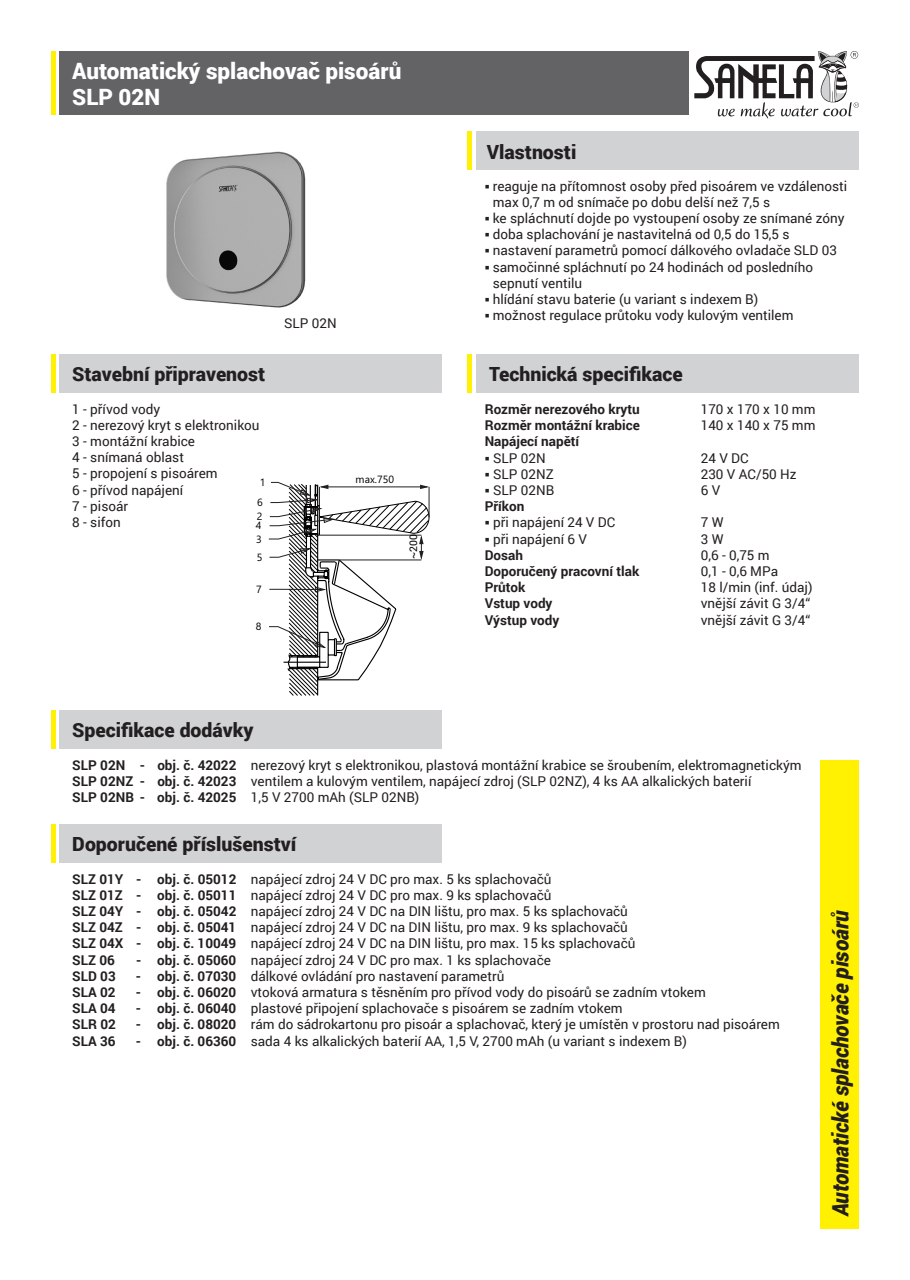
<style>
.page{position:relative;width:910px;height:1280px;background:#fff}
.page>*{position:absolute;margin:0;border:0;box-sizing:border-box;transform-origin:0 0}
.t1{font:900 22.5px/26.2px "Roboto";color:#fff}
.t2{font:italic 900 22.5px "Roboto";letter-spacing:-.01em;color:#231f20;scale:.95 1}
.t3{font:900 19.5px "Roboto";color:#231f20}
.t4{font:13.5px/16.2px "Roboto";color:#231f20}
.t5{font:700 13.5px "Roboto";color:#231f20}
.t6{font:10.5px/20.1px "Ebrima";color:#000002}
.t7{font:10.5px "Roboto";color:#000002}
.s1{font-weight:700}
</style>
<div class="page">
<div style="left:60px;top:51px;width:629px;height:64px;background:#636366"></div>
<div style="left:476px;top:132px;width:383px;height:38px;background:#d1d2d4"></div>
<div style="left:60px;top:354px;width:382px;height:38px;background:#d1d2d4"></div>
<div style="left:821px;top:760px;width:38px;height:469px;background:#fff101"></div>
<svg style="left:694px;top:51px;width:165px;height:68px"></svg>
<hr style="left:51px;top:51px;width:4px;height:64px;background:#fff101">
<hr style="left:51px;top:354px;width:4px;height:38px;background:#fff101">
<div style="left:476px;top:354px;width:383px;height:38px;background:#d1d2d4"></div>
<hr style="left:468px;top:354px;width:4px;height:38px;background:#fff101">
<hr style="left:468px;top:132px;width:4px;height:38px;background:#fff101">
<div style="left:60px;top:824px;width:382px;height:38px;background:#d1d2d4"></div>
<hr style="left:51px;top:824px;width:4px;height:38px;background:#fff101">
<div style="left:60px;top:710px;width:382px;height:38px;background:#d1d2d4"></div>
<hr style="left:51px;top:710px;width:4px;height:38px;background:#fff101">
<img style="left:166px;top:151px;width:140px;height:157px">
<hr style="left:429px;top:487px;width:1px;height:30px;background:#231f20">
<svg style="left:268px;top:482px;width:161px;height:214px"></svg>
<h1 class="t1" style="left:72px;top:57px;width:331px">Automatický splachovač pisoárů<br>SLP 02N</h1>
<h2 class="t3" style="left:72px;top:360px;width:194px">Stavební připravenost</h2>
<p class="t4" style="left:72px;top:400px;width:189px">1 - přívod vody<br>2 - nerezový kryt s elektronikou<br>3 - montážní krabice<br>4 - snímaná oblast<br>5 - propojení s pisoárem<br>6 - přívod napájení<br>7 - pisoár<br>8 - sifon</p>
<p class="t6" style="left:257px;top:472px;width:10px">1<br>6</p>
<p class="t6" style="left:256px;top:512px;width:8px;line-height:9px">2<br>4</p>
<p class="t6" style="left:256px;top:530px;width:8px;line-height:18.1px">3<br>5</p>
<p class="t6" style="left:256px;top:579px;width:7px">7</p>
<p class="t6" style="left:256px;top:617px;width:7px">8</p>
<p class="t4" style="left:284px;top:315px;width:54px">SLP 02N</p>
<p class="t6" style="left:356px;top:469px;width:40px">max.750</p>
<p class="t7" style="left:407px;top:559px;width:26px;rotate:-90deg">~200</p>
<h2 class="t3" style="left:72px;top:716px;width:183px">Specifikace dodávky</h2>
<h2 class="t3" style="left:487px;top:138px;width:91px">Vlastnosti</h2>
<p class="t4" style="left:493px;top:177px;width:356px;text-indent:-8px">○ reaguje na přítomnost osoby před pisoárem ve vzdálenosti max 0,7 m od snímače po dobu delší než 7,5 s</p>
<p class="t4" style="left:485px;top:210px;width:361px">○ ke spláchnutí dojde po vystoupení osoby ze snímané zóny</p>
<p class="t4" style="left:485px;top:226px;width:306px">○ doba splachování je nastavitelná od 0,5 do 15,5 s</p>
<p class="t4" style="left:485px;top:242px;width:354px">○ nastavení parametrů pomocí dálkového ovladače SLD 03</p>
<p class="t4" style="left:493px;top:258px;width:322px;text-indent:-8px">○ samočinné spláchnutí po 24 hodinách od posledního sepnutí ventilu</p>
<p class="t4" style="left:485px;top:291px;width:275px">○ hlídání stavu baterie (u variant s indexem B)</p>
<p class="t4" style="left:485px;top:307px;width:310px">○ možnost regulace průtoku vody kulovým ventilem</p>
<h2 class="t3" style="left:489px;top:360px;width:195px">Technická specifikace</h2>
<p class="t5" style="left:485px;top:400px;width:157px">Rozměr nerezového krytu</p>
<p class="t4" style="left:701px;top:401px;width:116px">170 x 170 x 10 mm</p>
<p class="t5" style="left:485px;top:416px;width:157px">Rozměr montážní krabice</p>
<p class="t4" style="left:701px;top:417px;width:116px">140 x 140 x 75 mm</p>
<p class="t5" style="left:485px;top:432px;width:96px">Napájecí napětí</p>
<p class="t4" style="left:485px;top:449px;width:62px">○ SLP 02N</p>
<p class="t4" style="left:701px;top:449px;width:49px">24 V DC</p>
<p class="t4" style="left:485px;top:465px;width:70px">○ SLP 02NZ</p>
<p class="t4" style="left:701px;top:465px;width:97px">230 V AC/50 Hz</p>
<p class="t4" style="left:485px;top:482px;width:71px">○ SLP 02NB</p>
<p class="t4" style="left:701px;top:482px;width:21px">6V</p>
<p class="t5" style="left:485px;top:497px;width:41px">Příkon</p>
<p class="t4" style="left:485px;top:514px;width:132px">○ při napájení 24 V DC</p>
<p class="t4" style="left:701px;top:514px;width:24px">7W</p>
<p class="t4" style="left:485px;top:530px;width:104px">○ při napájení 6 V</p>
<p class="t4" style="left:701px;top:530px;width:24px">3W</p>
<p class="t5" style="left:485px;top:545px;width:40px">Dosah</p>
<p class="t4" style="left:701px;top:546px;width:70px">0,6 - 0,75 m</p>
<p class="t5" style="left:485px;top:562px;width:156px">Doporučený pracovní tlak</p>
<p class="t4" style="left:701px;top:563px;width:79px">0,1 - 0,6 MPa</p>
<p class="t5" style="left:485px;top:578px;width:42px">Průtok</p>
<p class="t4" style="left:701px;top:579px;width:113px">18 l/min (inf. údaj)</p>
<p class="t5" style="left:485px;top:594px;width:69px">Vstup vody</p>
<p class="t4" style="left:701px;top:595px;width:111px">vnější závit G 3/4“</p>
<p class="t5" style="left:485px;top:610px;width:76px">Výstup vody</p>
<p class="t4" style="left:701px;top:611px;width:111px">vnější závit G 3/4“</p>
<p class="t4" style="left:72px;top:756px;width:731px"><span class="s1">SLP 02N - obj. č. 42022</span> nerezový kryt s elektronikou, plastová montážní krabice se šroubením, elektromagnetickým<br><span class="s1">SLP 02NZ - obj. č. 42023</span> ventilem a kulovým ventilem, napájecí zdroj (SLP 02NZ), 4 ks AA alkalických baterií<br><span class="s1">SLP 02NB - obj. č. 42025</span> 1,5 V 2700 mAh (SLP 02NB)</p>
<h2 class="t3" style="left:72px;top:830px;width:226px">Doporučené příslušenství</h2>
<p class="t4" style="left:72px;top:870px;width:565px"><span class="s1">SLZ 01Y - obj. č. 05012</span> napájecí zdroj 24 V DC pro max. 5 ks splachovačů<br><span class="s1">SLZ 01Z - obj. č. 05011</span> napájecí zdroj 24 V DC pro max. 9 ks splachovačů<br><span class="s1">SLZ 04Y - obj. č. 05042</span> napájecí zdroj 24 V DC na DIN lištu, pro max. 5 ks splachovačů <span class="s1">SLZ 04Z - obj. č. 05041</span> napájecí zdroj 24 V DC na DIN lištu, pro max. 9 ks splachovačů <span class="s1">SLZ 04X - obj. č. 10049</span> napájecí zdroj 24 V DC na DIN lištu, pro max. 15 ks splachovačů <span class="s1">SLZ 06</span></p>
<p class="t4" style="left:136px;top:951px;width:417px"><span class="s1">- obj. č. 05060</span> napájecí zdroj 24 V DC pro max. 1 ks splachovače</p>
<p class="t5" style="left:72px;top:966px;width:45px">SLD 03</p>
<p class="t4" style="left:136px;top:967px;width:370px"><span class="s1">- obj. č. 07030</span> dálkové ovládání pro nastavení parametrů</p>
<p class="t5" style="left:72px;top:983px;width:45px">SLA 02</p>
<p class="t4" style="left:136px;top:983px;width:571px"><span class="s1">- obj. č. 06020</span> vtoková armatura s těsněním pro přívod vody do pisoárů se zadním vtokem</p>
<p class="t5" style="left:72px;top:999px;width:45px">SLA 04</p>
<p class="t4" style="left:136px;top:1000px;width:488px"><span class="s1">- obj. č. 06040</span> plastové připojení splachovače s pisoárem se zadním vtokem</p>
<p class="t5" style="left:72px;top:1015px;width:45px">SLR 02</p>
<p class="t4" style="left:136px;top:1016px;width:645px"><span class="s1">- obj. č. 08020</span> rám do sádrokartonu pro pisoár a splachovač, který je umístěn v prostoru nad pisoárem</p>
<p class="t5" style="left:72px;top:1031px;width:45px">SLA 36</p>
<p class="t4" style="left:136px;top:1032px;width:553px"><span class="s1">- obj. č. 06360</span> sada 4 ks alkalických baterií AA, 1,5 V, 2700 mAh (u variant s indexem B)</p>
<h1 class="t2" style="left:825px;top:1216px;width:324px;rotate:-90deg">Automatické splachovače pisoárů</h1>
</div>
